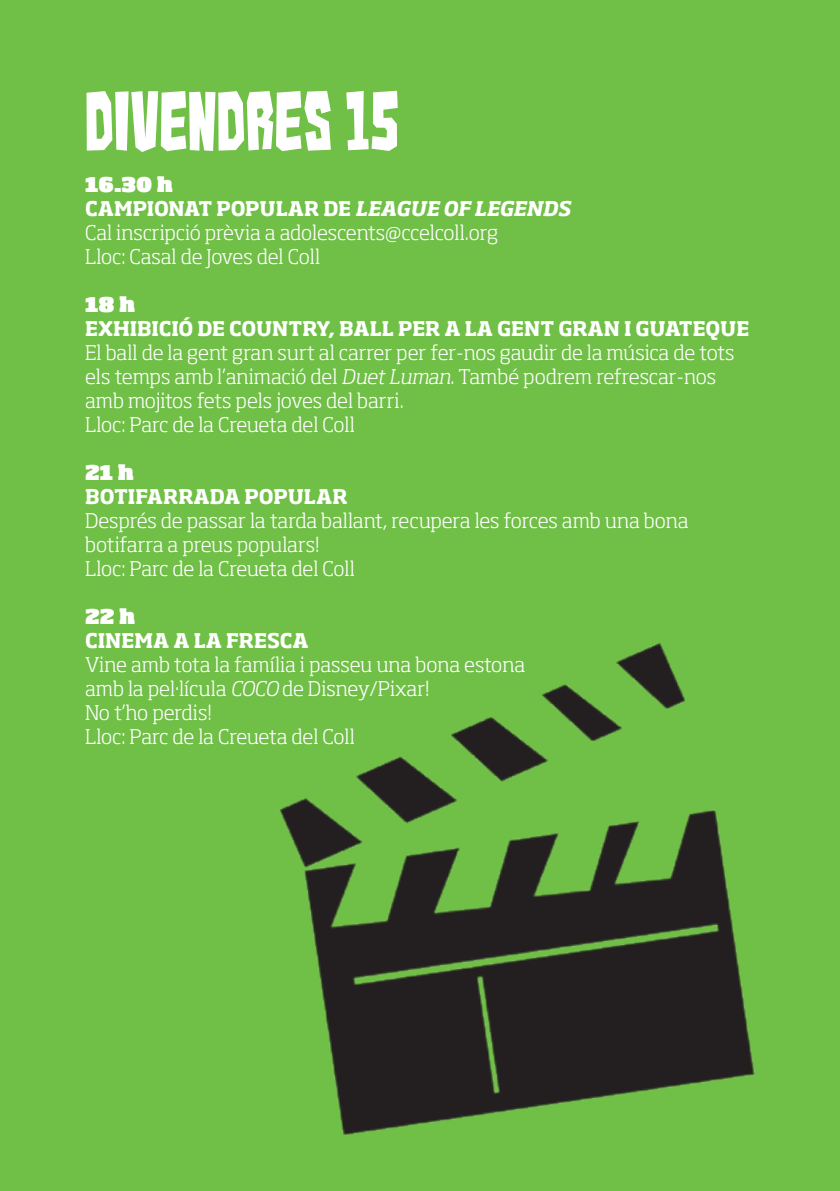
<style>
.page{position:relative;width:840px;height:1191px;background:#fff}
.page>*{position:absolute;margin:0;border:0;box-sizing:border-box;transform-origin:0 0}
.t1{font:72px "Kaiju Monster G";color:#fff}
.t2{font:300 20px/24px "Soho Std";letter-spacing:-.005em;color:#fff}
.t3{font:700 20px "Soho Std";color:#fff}
.t4{font:900 20px "Soho Std";color:#fff}
.s1{font-weight:900}
.s2{font-weight:700}
.s3{font-weight:700;font-style:italic}
.s4{font-style:italic}
</style>
<div class="page">
<div style="left:0;top:0;width:839px;height:1191px;background:#70bf47"></div>
<img style="left:280px;top:643px;width:475px;height:493px">
<h1 class="t1" style="left:85px;top:87px;width:315px">DiVENDRES 15</h1>
<p class="t2" style="left:85px;top:172px;width:486px"><span class="s1">16.30 h<br></span><span class="s2">CAMPIONAT POPULAR DE</span> <span class="s3">LEAGUE OF LEGENDS<br></span>Cal inscripció prèvia a adolescents@ccelcoll.org<br>Lloc: Casal de Joves del Coll</p>
<p class="t4" style="left:85px;top:291px;width:52px">18 h</p>
<p class="t3" style="left:85px;top:316px;width:665px">EXHIBICIÓ DE COUNTRY, BALL PER A LA GENT GRAN I GUATEQUE</p>
<p class="t2" style="left:85px;top:340px;width:650px">El ball de la gent gran surt al carrer per fer-nos gaudir de la música de tots els temps amb l’animació del <span class="s4">Duet Luman</span>. També podrem refrescar-nos amb mojitos fets pels joves del barri.<br>Lloc: Parc de la Creueta del Coll</p>
<p class="t4" style="left:85px;top:459px;width:50px">21 h</p>
<p class="t3" style="left:85px;top:484px;width:264px">BOTIFARRADA POPULAR</p>
<p class="t2" style="left:85px;top:508px;width:604px">Després de passar la tarda ballant, recupera les forces amb una bona botifarra a preus populars!<br>Lloc: Parc de la Creueta del Coll</p>
<p class="t4" style="left:85px;top:603px;width:52px">22 h</p>
<p class="t3" style="left:85px;top:628px;width:225px">CINEMA A LA FRESCA</p>
<p class="t2" style="left:85px;top:652px;width:441px">Vine amb tota la família i passeu una bona estona amb la pel·lícula <span class="s4">COCO</span> de Disney/Pixar!<br>No t’ho perdis!<br>Lloc: Parc de la Creueta del Coll</p>
</div>
